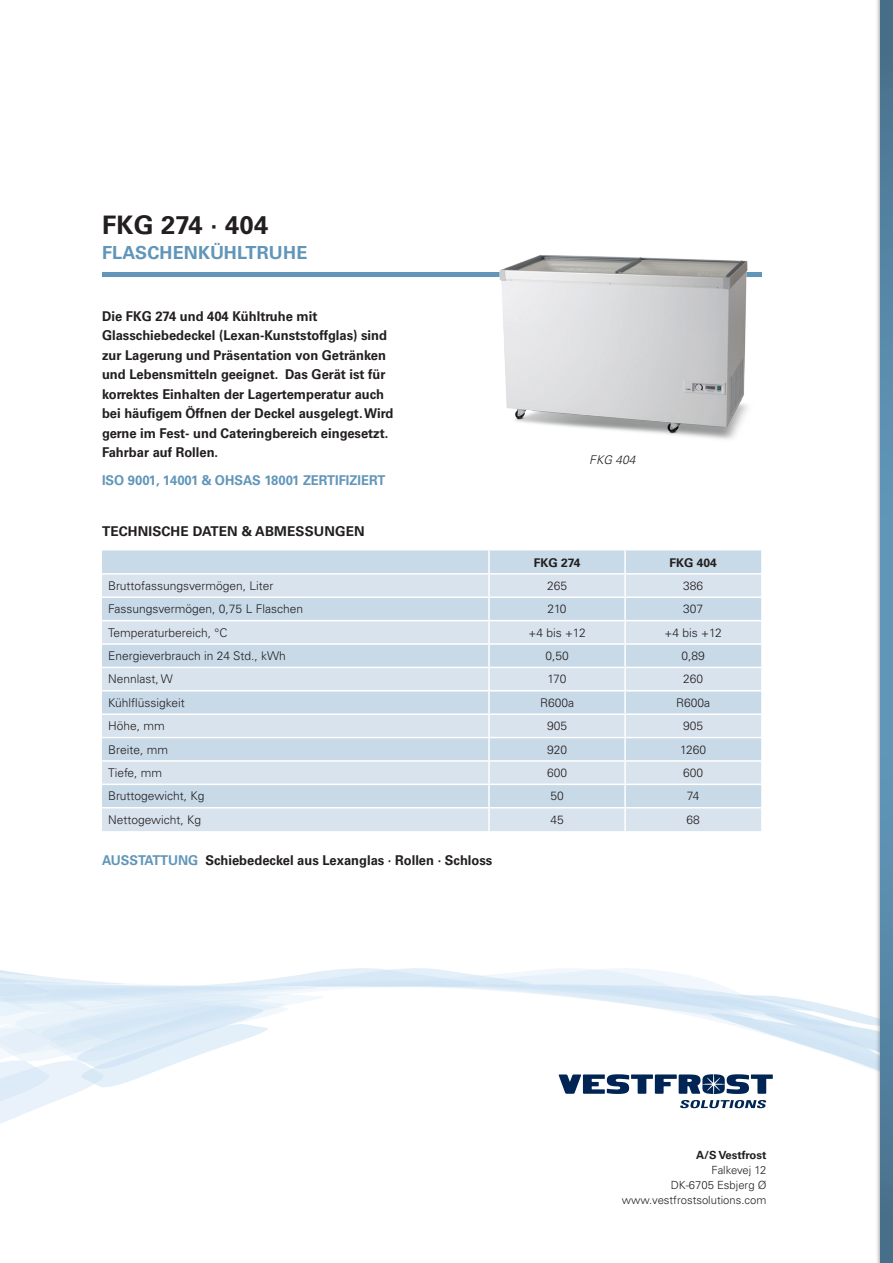
<style>
.page{position:relative;width:893px;height:1263px;background:#fff}
.page>*{position:absolute;margin:0;border:0;box-sizing:border-box;transform-origin:0 0}
.t1{font:700 25.5px "Univers LT Pro 65";letter-spacing:.01em;color:#231f20}
.t2{font:700 18px "Univers LT Pro 65";letter-spacing:.01em;color:#6196b9}
.t3{font:700 13.5px/19.5px "Univers LT Pro 65";color:#231f20;scale:.96 1}
.t4{font:700 13.5px "Univers LT Pro 65";color:#6196b9;scale:.96 1}
.t5{font:700 13.5px "Univers LT Pro 65";color:#231f20}
.t6{font:300 12px "Univers LT Pro 45";color:#231f20}
.t7{font:700 12px "Univers LT Pro 65";color:#231f20}
.t8{font:italic 300 12px "Univers LT Pro 45";color:#231f20}
.t9{font:300 11.25px/15px "Univers LT Pro 45";color:#231f20;text-align:right}
.t10{font:700 11.25px "Univers LT Pro 65";color:#231f20}
.s1{color:#6196b9}
</style>
<div class="page">
<svg style="left:0;top:968px;width:875px;height:156px"></svg>
<div style="left:875px;top:0;width:18px;height:1263px;background:#231f20;opacity:.5"></div>
<svg style="left:880px;top:0;width:13px;height:1263px;background:#5686a6"></svg>
<hr style="left:102px;top:272px;width:659px;height:4px;background:#6196b9">
<div style="left:102px;top:550px;width:659px;height:23px;background:#c8d9e7"></div>
<svg style="left:102px;top:575px;width:659px;height:256px;background:#d1deea"></svg>
<hr style="left:488px;top:550px;width:2px;height:23px;background:#fff">
<hr style="left:624px;top:550px;width:2px;height:23px;background:#fff">
<hr style="left:488px;top:575px;width:2px;height:21px;background:#fff">
<hr style="left:624px;top:575px;width:2px;height:21px;background:#fff">
<hr style="left:102px;top:596px;width:387px;height:2px;background:#fff">
<hr style="left:489px;top:596px;width:136px;height:2px;background:#fff">
<hr style="left:488px;top:598px;width:2px;height:22px;background:#fff">
<hr style="left:625px;top:596px;width:136px;height:2px;background:#fff">
<hr style="left:624px;top:598px;width:2px;height:22px;background:#fff">
<hr style="left:102px;top:620px;width:387px;height:1px;background:#fff">
<hr style="left:489px;top:620px;width:136px;height:1px;background:#fff">
<hr style="left:488px;top:621px;width:2px;height:22px;background:#fff">
<hr style="left:625px;top:620px;width:136px;height:1px;background:#fff">
<hr style="left:624px;top:621px;width:2px;height:22px;background:#fff">
<hr style="left:102px;top:643px;width:387px;height:2px;background:#fff">
<hr style="left:489px;top:643px;width:136px;height:2px;background:#fff">
<hr style="left:488px;top:645px;width:2px;height:22px;background:#fff">
<hr style="left:625px;top:643px;width:136px;height:2px;background:#fff">
<hr style="left:624px;top:645px;width:2px;height:22px;background:#fff">
<hr style="left:102px;top:667px;width:387px;height:1px;background:#fff">
<hr style="left:489px;top:667px;width:136px;height:1px;background:#fff">
<hr style="left:488px;top:668px;width:2px;height:22px;background:#fff">
<hr style="left:625px;top:667px;width:136px;height:1px;background:#fff">
<hr style="left:624px;top:668px;width:2px;height:22px;background:#fff">
<hr style="left:102px;top:690px;width:387px;height:1px;background:#fff">
<hr style="left:489px;top:690px;width:136px;height:1px;background:#fff">
<hr style="left:488px;top:691px;width:2px;height:22px;background:#fff">
<hr style="left:625px;top:690px;width:136px;height:1px;background:#fff">
<hr style="left:624px;top:691px;width:2px;height:22px;background:#fff">
<hr style="left:102px;top:713px;width:387px;height:2px;background:#fff">
<hr style="left:489px;top:713px;width:136px;height:2px;background:#fff">
<hr style="left:488px;top:715px;width:2px;height:22px;background:#fff">
<hr style="left:625px;top:713px;width:136px;height:2px;background:#fff">
<hr style="left:624px;top:715px;width:2px;height:22px;background:#fff">
<hr style="left:102px;top:737px;width:387px;height:1px;background:#fff">
<hr style="left:489px;top:737px;width:136px;height:1px;background:#fff">
<hr style="left:488px;top:738px;width:2px;height:22px;background:#fff">
<hr style="left:625px;top:737px;width:136px;height:1px;background:#fff">
<hr style="left:624px;top:738px;width:2px;height:22px;background:#fff">
<hr style="left:102px;top:760px;width:387px;height:2px;background:#fff">
<hr style="left:489px;top:760px;width:136px;height:2px;background:#fff">
<hr style="left:488px;top:762px;width:2px;height:21px;background:#fff">
<hr style="left:625px;top:760px;width:136px;height:2px;background:#fff">
<hr style="left:624px;top:762px;width:2px;height:21px;background:#fff">
<hr style="left:102px;top:783px;width:387px;height:2px;background:#fff">
<hr style="left:489px;top:783px;width:136px;height:2px;background:#fff">
<hr style="left:488px;top:785px;width:2px;height:22px;background:#fff">
<hr style="left:625px;top:783px;width:136px;height:2px;background:#fff">
<hr style="left:624px;top:785px;width:2px;height:22px;background:#fff">
<hr style="left:102px;top:807px;width:387px;height:1px;background:#fff">
<hr style="left:489px;top:807px;width:136px;height:1px;background:#fff">
<hr style="left:488px;top:808px;width:2px;height:23px;background:#fff">
<hr style="left:625px;top:807px;width:136px;height:1px;background:#fff">
<hr style="left:624px;top:808px;width:2px;height:23px;background:#fff">
<img style="left:485px;top:255px;width:277px;height:185px">
<h1 class="t1" style="left:102px;top:209px;width:168px">FKg 274 · 404</h1>
<h2 class="t2" style="left:102px;top:242px;width:23px">Flas</h2>
<h2 class="t2" style="left:147px;top:242px;width:161px">chenkühltruhe</h2>
<p class="t3" style="left:102px;top:306px;width:305px">Die FKG 274 und 404 Kühltruhe mit Glasschiebedeckel (Lexan-Kunststoffglas) sind zur Lagerung und Präsentation von Getränken und Lebensmitteln geeignet. Das Gerät ist für korrektes Einhalten der Lagertemperatur auch bei häufigem Öffnen der Deckel ausgelegt. Wird gerne im Fest- und Cateringbereich eingesetzt.<br>Fahrbar auf Rollen.</p>
<p class="t4" style="left:102px;top:472px;width:297px">ISO 9001, 14001 &amp; OHSAS 18001 ZERTIFIZIERT</p>
<p class="t5" style="left:102px;top:523px;width:264px">Technische Daten &amp; Abmessungen</p>
<p class="t8" style="left:589px;top:452px;width:48px">FKG 404</p>
<p class="t7" style="left:534px;top:555px;width:48px">Fkg 274</p>
<p class="t7" style="left:669px;top:555px;width:49px">Fkg 404</p>
<p class="t6" style="left:108px;top:578px;width:167px">Bruttofassungsvermögen, Liter</p>
<p class="t6" style="left:547px;top:578px;width:22px">265</p>
<p class="t6" style="left:683px;top:578px;width:22px">386</p>
<p class="t6" style="left:108px;top:602px;width:196px">Fassungsvermögen, 0,75 L Flaschen</p>
<p class="t6" style="left:547px;top:602px;width:21px">210</p>
<p class="t6" style="left:683px;top:602px;width:22px">307</p>
<p class="t6" style="left:108px;top:625px;width:121px">Temperaturbereich, °C</p>
<p class="t6" style="left:528px;top:625px;width:59px">+4 bis +12</p>
<p class="t6" style="left:664px;top:625px;width:59px">+4 bis +12</p>
<p class="t6" style="left:108px;top:648px;width:179px">Energieverbrauch in 24 Std., kWh</p>
<p class="t6" style="left:545px;top:648px;width:25px">0,50</p>
<p class="t6" style="left:681px;top:648px;width:25px">0,89</p>
<p class="t6" style="left:108px;top:672px;width:66px">Nennlast, W</p>
<p class="t6" style="left:547px;top:672px;width:21px">170</p>
<p class="t6" style="left:683px;top:672px;width:22px">260</p>
<p class="t6" style="left:108px;top:695px;width:78px">Kühlflüssigkeit</p>
<p class="t6" style="left:540px;top:695px;width:36px">R600a</p>
<p class="t6" style="left:676px;top:695px;width:36px">R600a</p>
<p class="t6" style="left:108px;top:719px;width:58px">Höhe, mm</p>
<p class="t6" style="left:547px;top:719px;width:22px">905</p>
<p class="t6" style="left:683px;top:719px;width:22px">905</p>
<p class="t6" style="left:108px;top:742px;width:62px">Breite, mm</p>
<p class="t6" style="left:547px;top:742px;width:22px">920</p>
<p class="t6" style="left:680px;top:742px;width:28px">1260</p>
<p class="t6" style="left:108px;top:765px;width:56px">Tiefe, mm</p>
<p class="t6" style="left:547px;top:765px;width:22px">600</p>
<p class="t6" style="left:683px;top:765px;width:22px">600</p>
<p class="t6" style="left:108px;top:789px;width:98px">Bruttogewicht, Kg</p>
<p class="t6" style="left:550px;top:789px;width:15px">50</p>
<p class="t6" style="left:687px;top:789px;width:14px">74</p>
<p class="t6" style="left:108px;top:812px;width:95px">Nettogewicht, Kg</p>
<p class="t6" style="left:550px;top:812px;width:15px">45</p>
<p class="t6" style="left:686px;top:812px;width:15px">68</p>
<p class="t4" style="left:102px;top:852px;width:29px">Ausstatt</p>
<p class="t3" style="left:168px;top:850px;width:339px"><span class="s1">ung</span> Schiebedeckel aus Lexanglas · Rollen · Schloss</p>
<p class="t10" style="left:696px;top:1148px;width:72px">A/S Vestfrost</p>
<p class="t9" style="left:622px;top:1162px;width:146px">Falkevej 12<br>DK-6705 Esbjerg Ø www.vestfrostsolutions.com</p>
</div>
